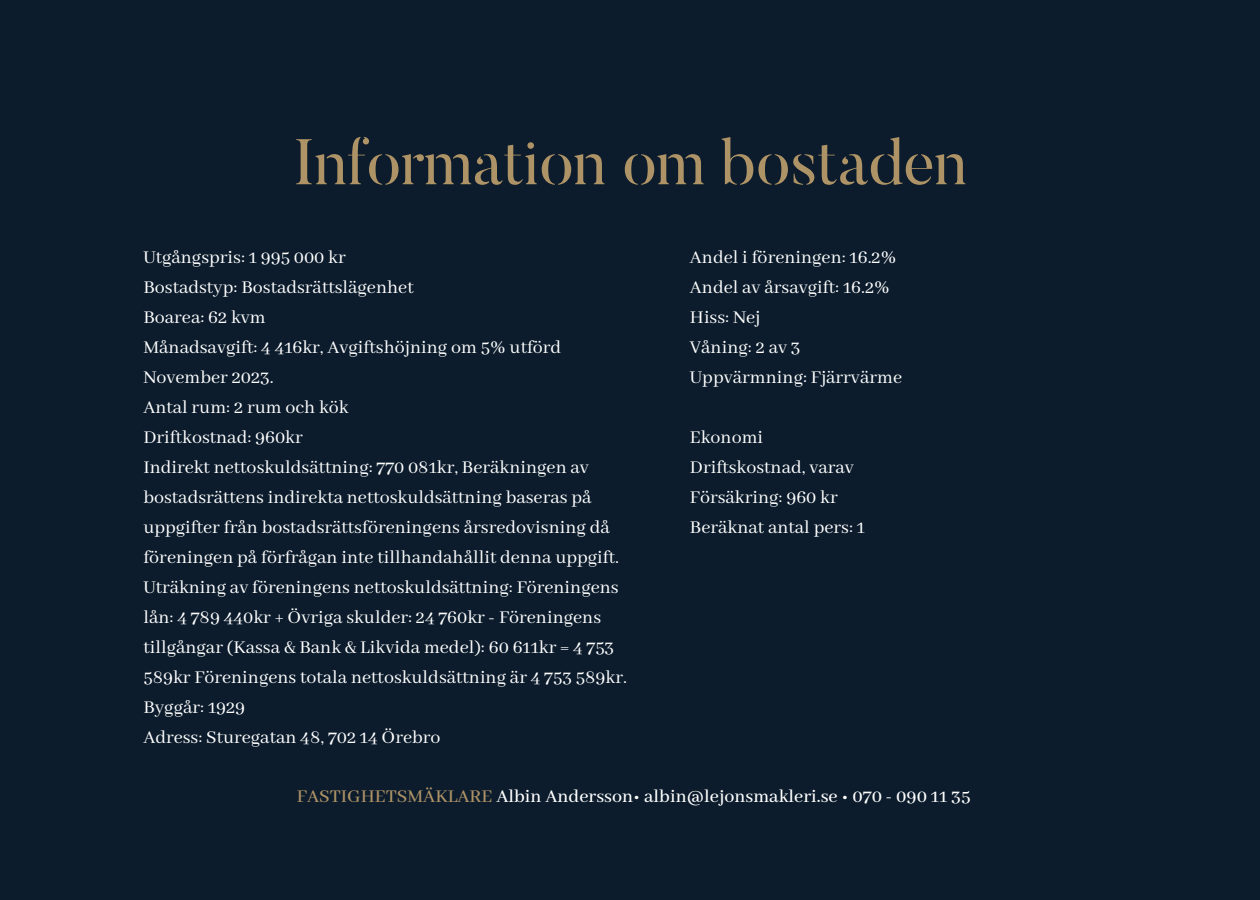
<style>
.page{position:relative;width:1260px;height:900px;background:#0c1c2c}
.page>*{position:absolute;margin:0;border:0;box-sizing:border-box;transform-origin:0 0}
.t1{font:64px "Butler Stencil";color:#ae9366}
.t2{font:20px/30px "Abhaya Libre";color:#fff}
.t3{font:500 20px "Abhaya Libre";color:#fff}
.s1{color:#ae9366}
</style>
<div class="page">
<p class="t1" style="left:293px;top:137px;width:676px">Information om bostaden</p>
<p class="t2" style="left:143px;top:242px;width:204px">Utgångspris: 1 995 000 kr</p>
<p class="t2" style="left:143px;top:272px;width:272px">Bostadstyp: Bostadsrättslägenhet</p>
<p class="t2" style="left:143px;top:302px;width:124px">Boarea: 62 kvm</p>
<p class="t2" style="left:143px;top:332px;width:419px">Månadsavgift: 4 416kr, Avgiftshöjning om 5% utförd<br>November 2023.</p>
<p class="t2" style="left:143px;top:392px;width:207px">Antal rum: 2 rum och kök</p>
<p class="t2" style="left:143px;top:422px;width:161px">Driftkostnad: 960kr</p>
<p class="t2" style="left:143px;top:452px;width:485px">Indirekt nettoskuldsättning: 770 081kr, Beräkningen av bostadsrättens indirekta nettoskuldsättning baseras på uppgifter från bostadsrättsföreningens årsredovisning då föreningen på förfrågan inte tillhandahållit denna uppgift.<br>Uträkning av föreningens nettoskuldsättning: Föreningens lån: 4 789 440kr + Övriga skulder: 24 760kr - Föreningens tillgångar (Kassa &amp; Bank &amp; Likvida medel): 60 611kr = 4 753<br>589kr Föreningens totala nettoskuldsättning är 4 753 589kr.</p>
<p class="t2" style="left:143px;top:692px;width:103px">Byggår: 1929</p>
<p class="t2" style="left:143px;top:722px;width:299px">Adress: Sturegatan 48, 702 14 Örebro</p>
<p class="t2" style="left:690px;top:242px;width:208px">Andel i föreningen: 16.2%</p>
<p class="t2" style="left:690px;top:272px;width:201px">Andel av årsavgift: 16.2%</p>
<p class="t2" style="left:690px;top:302px;width:72px">Hiss: Nej</p>
<p class="t2" style="left:690px;top:332px;width:112px">Våning: 2 av 3</p>
<p class="t2" style="left:690px;top:362px;width:214px">Uppvärmning: Fjärrvärme</p>
<p class="t2" style="left:690px;top:422px;width:75px">Ekonomi</p>
<p class="t2" style="left:690px;top:452px;width:165px">Driftskostnad, varav</p>
<p class="t2" style="left:690px;top:482px;width:149px">Försäkring: 960 kr</p>
<p class="t2" style="left:690px;top:512px;width:177px">Beräknat antal pers: 1</p>
<p class="t3" style="left:297px;top:785px;width:675px"><span class="s1">FASTIGHETSMÄKLARE</span> Albin Andersson• albin@lejonsmakleri.se • 070 - 090 11 35</p>
</div>
